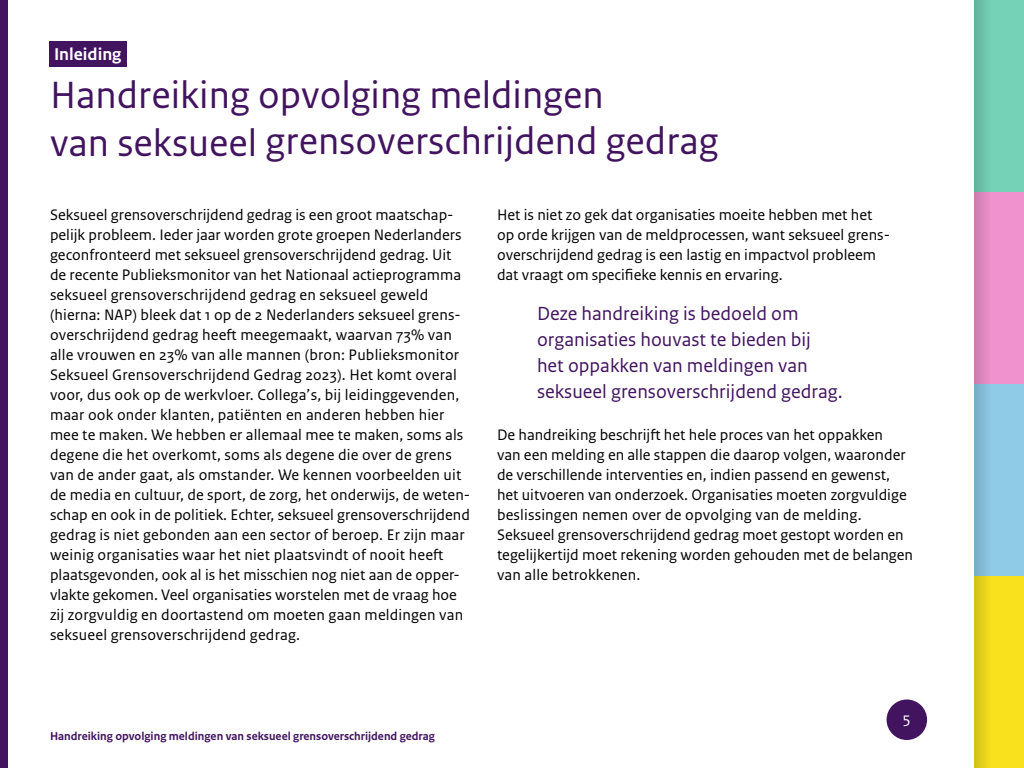
<style>
.page{position:relative;width:1024px;height:768px;background:#fff}
.page>*{position:absolute;margin:0;border:0;box-sizing:border-box;transform-origin:0 0}
.Kop_H1_Reg{font:40px/46px "Rijksoverheid Sans Text";color:#42145f}
.Intro{font:20px/26px "Rijksoverheid Sans Text";color:#42145f}
.Kopje_H2{font:700 18px "Rijksoverheid Sans Text";color:#fff}
.Brood{font:16px/20px "Rijksoverheid Sans Text";letter-spacing:.005em;color:#000}
.Intro-2{font:16px/20px "Rijksoverheid Sans Text";color:#000}
.t1{font:16px "Rijksoverheid Sans Text";color:#fff}
.t2{font:700 12px "Rijksoverheid Sans Text";color:#42145f}
</style>
<div class="page">
<div style="left:887px;top:700px;width:40px;height:40px;background:#42145f;border-radius:50%"></div>
<div style="left:0;top:0;width:8px;height:768px;background:#42145f"></div>
<div style="left:974px;top:0;width:50px;height:192px;background:#76d2b6"></div>
<div style="left:974px;top:192px;width:50px;height:192px;background:#f092cd"></div>
<div style="left:974px;top:384px;width:50px;height:192px;background:#8fcae7"></div>
<div style="left:974px;top:576px;width:50px;height:192px;background:#f9e11e"></div>
<svg style="left:974px;top:0;width:13px;height:768px"></svg>
<div style="left:49px;top:41px;width:77px;height:26px;background:#42145f"></div>
<h2 class="Kopje_H2" style="left:54px;top:44px;width:69px">Inleiding</h2>
<h1 class="Kop_H1_Reg" style="left:50px;top:73px;width:670px">Handreiking opvolging meldingen<br>van seksueel grensoverschrijdend gedrag</h1>
<p class="Brood" style="left:50px;top:205px;width:422px">Seksueel grensoverschrijdend gedrag is een groot maatschap&shy;pelijk probleem. Ieder jaar worden grote groepen Nederlanders geconfronteerd met seksueel grensoverschrijdend gedrag. Uit de recente Publieksmonitor van het Nationaal actieprogramma seksueel grensoverschrijdend gedrag en seksueel geweld (hierna: NAP) bleek dat 1 op de 2 Nederlanders seksueel grens&shy;overschrijdend gedrag heeft meegemaakt, waarvan 73% van alle vrouwen en 23% van alle mannen (bron: Publieksmonitor Seksueel Grensoverschrijdend Gedrag 2023). Het komt overal voor, dus ook op de werkvloer. Collega’s, bij leidinggevenden, maar ook onder klanten, patiënten en anderen hebben hier mee te maken. We hebben er allemaal mee te maken, soms als degene die het overkomt, soms als degene die over de grens van de ander gaat, als omstander. We kennen voorbeelden uit de media en cultuur, de sport, de zorg, het onderwijs, de weten&shy;schap en ook in de politiek. Echter, seksueel grensoverschrijdend gedrag is niet gebonden aan een sector of beroep. Er zijn maar weinig organisaties waar het niet plaatsvindt of nooit heeft plaatsgevonden, ook al is het misschien nog niet aan de opper&shy;vlakte gekomen. Veel organisaties worstelen met de vraag hoe zij zorgvuldig en doortastend om moeten gaan meldingen van seksueel grensoverschrijdend gedrag.</p>
<p class="Brood" style="left:497px;top:205px;width:395px">Het is niet zo gek dat organisaties moeite hebben met het op orde krijgen van de meldprocessen, want seksueel grens&shy;overschrijdend gedrag is een lastig en impactvol probleem dat vraagt om specifieke kennis en ervaring.</p>
<p class="Intro" style="left:537px;top:301px;width:307px">Deze handreiking is bedoeld om organisaties houvast te bieden bij het oppakken van meldingen van seksueel grensoverschrijdend gedrag.</p>
<p class="Intro-2" style="left:497px;top:425px;width:418px">De handreiking beschrijft het hele proces van het oppakken<br>van een melding en alle stappen die daarop volgen, waaronder de verschillende interventies en, indien passend en gewenst, het uitvoeren van onderzoek. Organisaties moeten zorgvuldige beslissingen nemen over de opvolging van de melding.<br>Seksueel grensoverschrijdend gedrag moet gestopt worden en tegelijkertijd moet rekening worden gehouden met de belangen van alle betrokkenen.</p>
<p class="t2" style="left:50px;top:729px;width:386px">Handreiking opvolging meldingen van seksueel grensoverschrijdend gedrag</p>
<p class="t1" style="left:903px;top:712px;width:10px">5</p>
</div>
